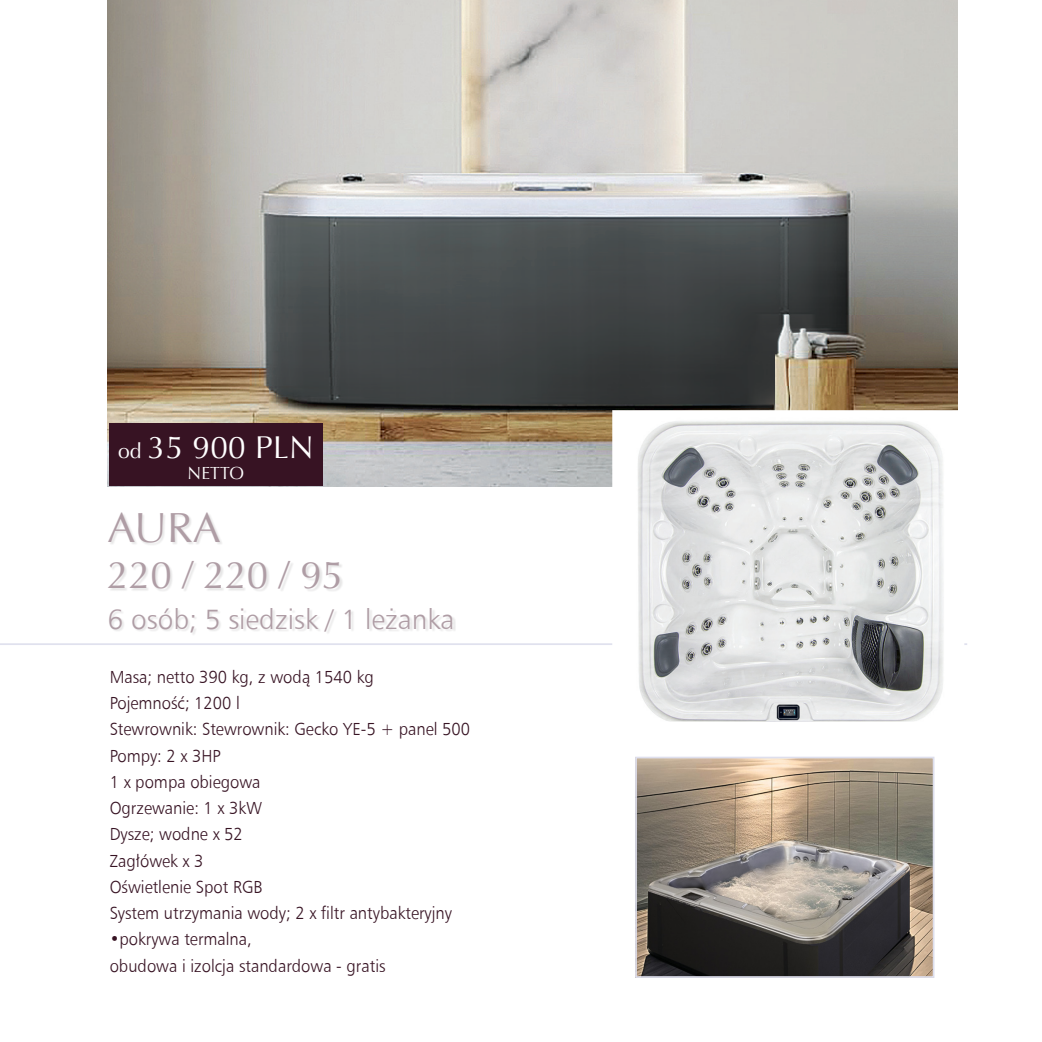
<style>
.page{position:relative;width:1042px;height:1042px;background:#fff}
.page>*{position:absolute;margin:0;border:0;box-sizing:border-box;transform-origin:0 0}
.t1{font:42px "Optima";color:#af9da5}
.t2{font:38.5px "Optima";color:#af9da5}
.t3{font:31.5px "Optima";letter-spacing:.01em;color:#fff}
.t4{font:28px "Humnst 777 Lt EU";color:#af9da5}
.t5{font:17.5px "Humnst 777 Lt EU";color:#371323;scale:.95 1}
.t6{font:17.5px "Optima";letter-spacing:.01em;color:#fff}
.s1{font-size:21px}
</style>
<div class="page">
<hr style="left:0;top:643px;width:967px;height:2px;background:#e0e1ee">
<img style="left:108px;top:0;width:849px;height:486px">
<div style="left:110px;top:514px;width:346px;height:122px;background:#231f20;opacity:.11"></div>
<img style="left:620px;top:418px;width:336px;height:302px">
<img style="left:638px;top:759px;width:293px;height:216px">
<div style="left:635px;top:756px;width:299px;height:222px;border:2px solid #dedfed"></div>
<div style="left:109px;top:423px;width:213px;height:63px;background:#371323"></div>
<p class="t3" style="left:118px;top:429px;width:197px"><span class="s1">od</span> 35 900 PLN</p>
<p class="t6" style="left:188px;top:462px;width:58px">NETTO</p>
<p class="t1" style="left:108px;top:504px;width:115px">AURA</p>
<p class="t2" style="left:108px;top:553px;width:237px">220 / 220 / 95</p>
<p class="t4" style="left:108px;top:602px;width:348px">6 osób; 5 siedzisk / 1 leżanka</p>
<p class="t5" style="left:110px;top:666px;width:280px">Masa; netto 390 kg, z wodą 1540 kg</p>
<p class="t5" style="left:110px;top:692px;width:139px">Pojemność; 1200 l</p>
<p class="t5" style="left:110px;top:718px;width:381px">Stewrownik: Stewrownik: Gecko YE-5 + panel 500</p>
<p class="t5" style="left:110px;top:745px;width:119px">Pompy: 2 x 3HP</p>
<p class="t5" style="left:110px;top:771px;width:160px">1 x pompa obiegowa</p>
<p class="t5" style="left:110px;top:797px;width:162px">Ogrzewanie: 1 x 3kW</p>
<p class="t5" style="left:110px;top:823px;width:142px">Dysze; wodne x 52</p>
<p class="t5" style="left:110px;top:850px;width:100px">Zagłówek x 3</p>
<p class="t5" style="left:110px;top:876px;width:162px">Oświetlenie Spot RGB</p>
<p class="t5" style="left:110px;top:902px;width:362px">System utrzymania wody; 2 x filtr antybakteryjny</p>
<p class="t5" style="left:110px;top:928px;width:151px">•pokrywa termalna,</p>
<p class="t5" style="left:110px;top:955px;width:292px">obudowa i izolcja standardowa - gratis</p>
</div>
